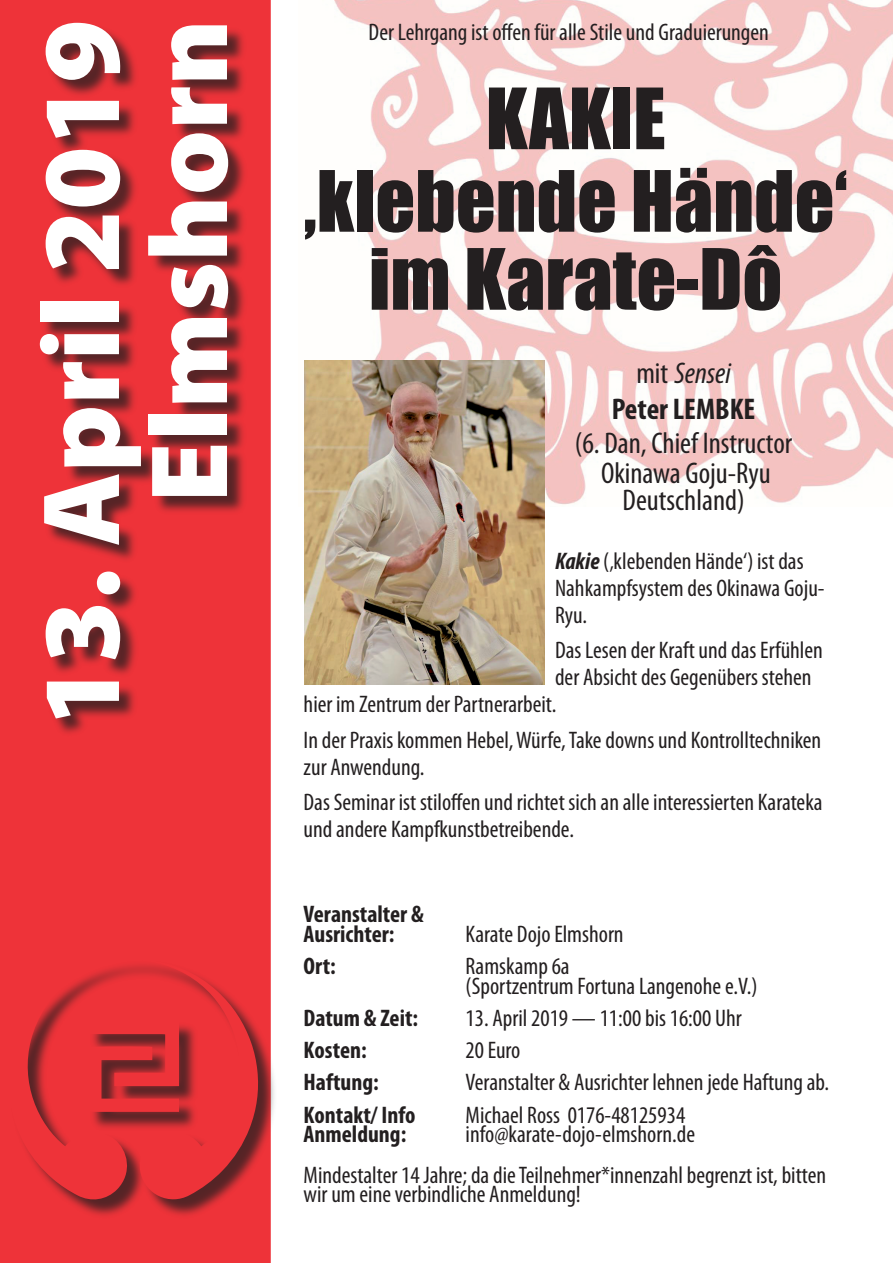
<style>
.page{position:relative;width:893px;height:1263px;background:#fff}
.page>*{position:absolute;margin:0;border:0;box-sizing:border-box;transform-origin:0 0}
.t1{font:900 111px/108px "Myriad Pro";color:#fff;text-align:right}
.t2{font:78px/80.2px "Impact";color:#231f20;text-align:center}
.t3{font:condensed 30px/30px "Myriad Pro";color:#231f20;text-align:center}
.t4{font:700 condensed 30px/36px "Myriad Pro";color:#231f20;text-align:center}
.t5{font:condensed 24px/27px "Myriad Pro";color:#231f20}
.t6{font:700 condensed 24px/19.5px "Myriad Pro";color:#231f20}
.s1{font-weight:400}
.s2{font-weight:400;font-style:italic}
.s3{font-weight:700;font-style:italic}
</style>
<div class="page">
<img style="left:334px;top:0;width:559px;height:506px">
<div style="left:0;top:0;width:271px;height:1263px;background:#ee3339"></div>
<div style="left:41px;top:23px;width:207px;height:714px;background:#231f20;opacity:.75"></div>
<img style="left:304px;top:360px;width:240px;height:324px">
<div style="left:10px;top:960px;width:268px;height:259px;background:#231f20;opacity:.75"></div>
<svg style="left:8px;top:958px;width:251px;height:248px;background:#db3136"></svg>
<svg style="left:87px;top:1020px;width:92px;height:92px;background:#c92f34"></svg>
<h1 class="t1" style="left:23px;top:727px;width:709px;rotate:-90deg">13. April 2019<br>Elmshorn</h1>
<p class="t5" style="left:369px;top:18px;width:402px">Der Lehrgang ist offen für alle Stile und Graduierungen</p>
<h2 class="t2" style="left:304px;top:76px;width:545px">KAKIE<br>‚klebende Hände‘ im Karate-Dô</h2>
<p class="t4" style="left:612px;top:354px;width:145px"><span class="s1">mit</span> <span class="s2">Sensei<br></span>Peter LEMBKE</p>
<p class="t3" style="left:575px;top:427px;width:219px">(6. Dan, Chief Instructor<br>Okinawa Goju-Ryu</p>
<p class="t3" style="left:622px;top:484px;width:124px">Deutschland)</p>
<p class="t5" style="left:555px;top:547px;width:271px"><span class="s3">Kakie</span> (‚klebenden Hände‘) ist das<br>Nahkampfsystem des Okinawa Goju-<br>Ryu.</p>
<p class="t5" style="left:555px;top:636px;width:269px">Das Lesen der Kraft und das Erfühlen</p>
<p class="t5" style="left:555px;top:663px;width:258px">der Absicht des Gegenübers stehen</p>
<p class="t5" style="left:304px;top:690px;width:254px">hier im Zentrum der Partnerarbeit.</p>
<p class="t5" style="left:304px;top:726px;width:519px">In der Praxis kommen Hebel, Würfe, Take downs und Kontrolltechniken zur Anwendung.</p>
<p class="t5" style="left:304px;top:788px;width:521px">Das Seminar ist stiloffen und richtet sich an alle interessierten Karateka und andere Kampfkunstbetreibende.</p>
<p class="t6" style="left:304px;top:904px;width:122px">Veranstalter &amp;<br>Ausrichter:</p>
<p class="t5" style="left:466px;top:920px;width:160px">Karate Dojo Elmshorn</p>
<p class="t6" style="left:304px;top:956px;width:34px">Ort:</p>
<p class="t5" style="left:466px;top:956px;width:293px;line-height:19.5px">Ramskamp 6a<br>(Sportzentrum Fortuna Langenohe e.V.)</p>
<p class="t6" style="left:304px;top:1008px;width:116px">Datum &amp; Zeit:</p>
<p class="t5" style="left:466px;top:1004px;width:278px">13. April 2019 — 11:00 bis 16:00 Uhr</p>
<p class="t6" style="left:304px;top:1040px;width:65px">Kosten:</p>
<p class="t5" style="left:466px;top:1036px;width:56px">20 Euro</p>
<p class="t6" style="left:304px;top:1072px;width:77px">Haftung:</p>
<p class="t5" style="left:466px;top:1069px;width:365px">Veranstalter &amp; Ausrichter lehnen jede Haftung ab.</p>
<p class="t6" style="left:304px;top:1104px;width:113px">Kontakt/ Info</p>
<p class="t5" style="left:466px;top:1101px;width:221px">Michael Ross 0176-48125934</p>
<p class="t6" style="left:304px;top:1124px;width:104px">Anmeldung:</p>
<p class="t5" style="left:304px;top:1113px;width:524px;line-height:40.8px;text-indent:162px">info@karate-dojo-elmshorn.de<br>Mindestalter 14 Jahre; da die Teilnehmer*innenzahl begrenzt ist, bitten</p>
<p class="t5" style="left:304px;top:1181px;width:279px">wir um eine verbindliche Anmeldung!</p>
</div>
